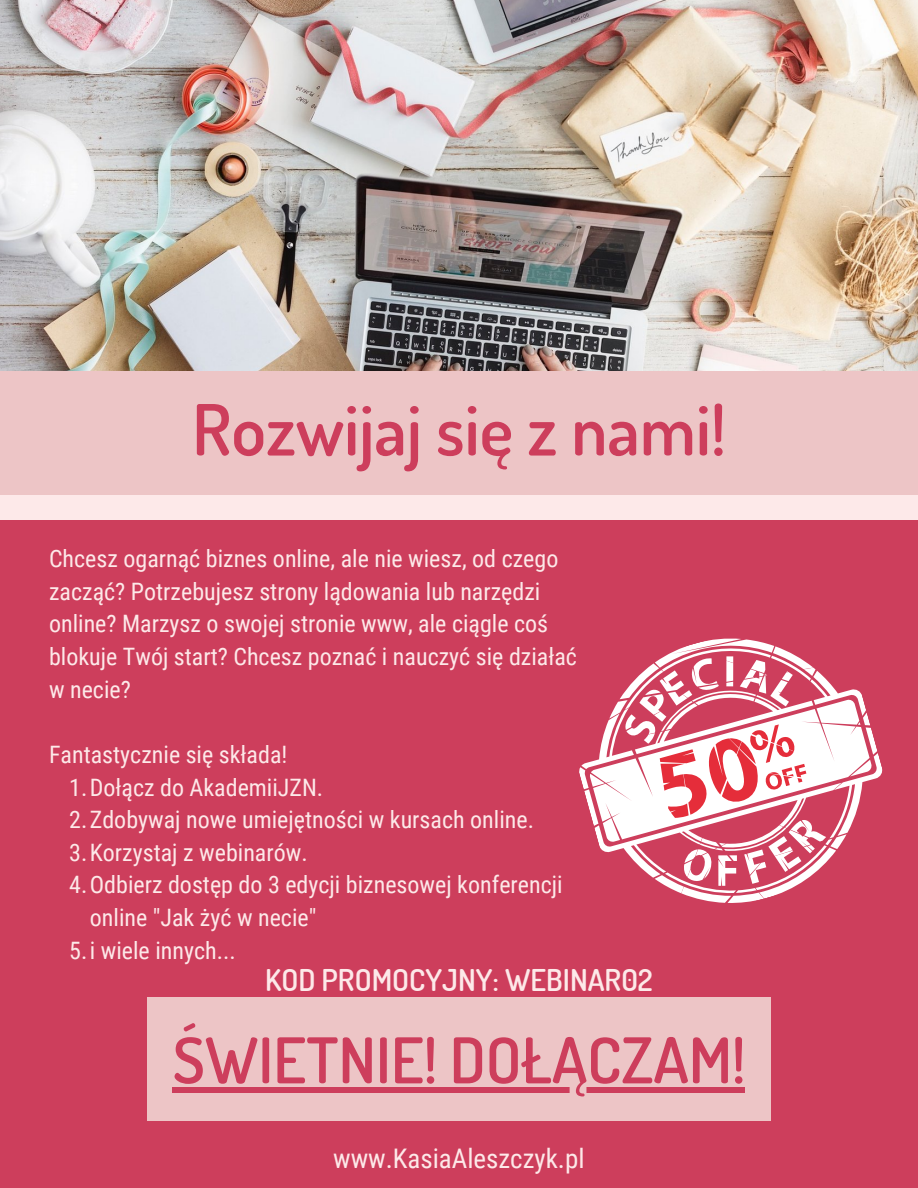
<style>
.page{position:relative;width:918px;height:1188px;background:#cd3e5c}
.page>*{position:absolute;margin:0;border:0;box-sizing:border-box;transform-origin:0 0}
.t1{font:600 70.5px "Dosis";color:#cd3e5c}
.t2{font:600 63px "Dosis";color:#cd3e5c}
.t3{font:600 30px "Dosis";color:#fde9e9}
.t4{font:27px "Roboto Condensed";color:#fde9e9}
.t5{font:24px/32.7px "Roboto Condensed";color:#fde9e9}
</style>
<div class="page">
<img style="left:0;top:0;width:918px;height:371px">
<div style="left:0;top:470px;width:918px;height:49px;background:#fde9e9"></div>
<div style="left:0;top:371px;width:918px;height:124px;background:#edc5c6"></div>
<div style="left:147px;top:997px;width:624px;height:123px;background:#edc5c6"></div>
<div style="left:173px;top:1087px;width:572px;height:5px;background:#cd3e5c"></div>
<svg style="left:579px;top:638px;width:304px;height:265px"></svg>
<p class="t1" style="left:192px;top:383px;width:535px">Rozwijaj się z nami!</p>
<p class="t5" style="left:49px;top:543px;width:529px">Chcesz ogarnąć biznes online, ale nie wiesz, od czego zacząć? Potrzebujesz strony lądowania lub narzędzi online? Marzysz o swojej stronie www, ale ciągle coś blokuje Twój start? Chcesz poznać i nauczyć się działać w necie?</p>
<p class="t5" style="left:49px;top:738px;width:240px">Fantastycznie się składa!</p>
<p class="t5" style="left:69px;top:771px;width:255px">1.Dołącz do AkademiiJZN.</p>
<p class="t5" style="left:69px;top:804px;width:466px">2.Zdobywaj nowe umiejętności w kursach online.</p>
<p class="t5" style="left:69px;top:836px;width:240px">3.Korzystaj z webinarów.</p>
<p class="t5" style="left:90px;top:869px;width:474px;text-indent:-21px">4.Odbierz dostęp do 3 edycji biznesowej konferencji online "Jak żyć w necie"</p>
<p class="t5" style="left:69px;top:934px;width:168px">5.i wiele innych...</p>
<p class="t3" style="left:265px;top:960px;width:389px">KOD PROMOCYJNY: WEBINAR02</p>
<p class="t2" style="left:173px;top:1019px;width:574px">ŚWIETNIE! DOŁĄCZAM!</p>
<p class="t4" style="left:333px;top:1143px;width:253px">www.KasiaAleszczyk.pl</p>
</div>
